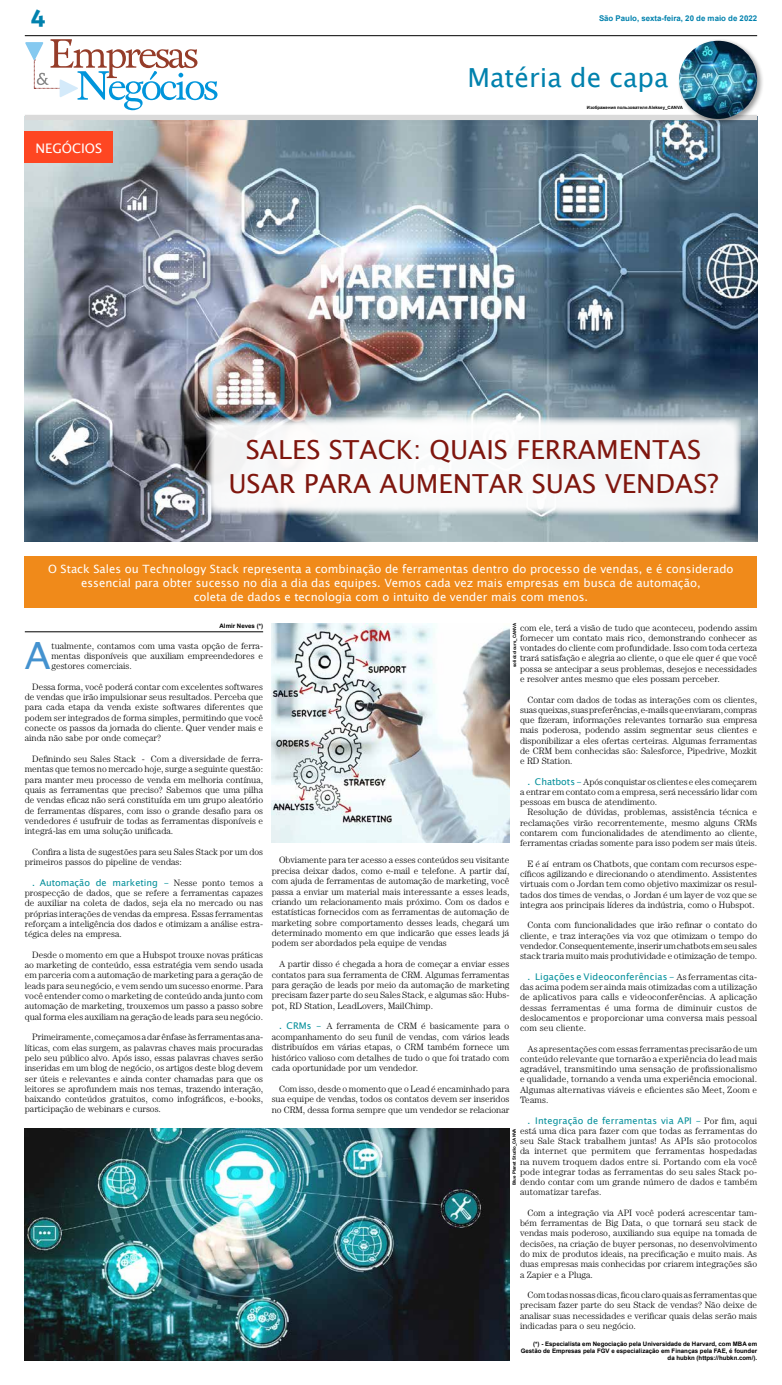
<style>
.page{position:relative;width:782px;height:1385px;background:#fff}
.page>*{position:absolute;margin:0;border:0;box-sizing:border-box;transform-origin:0 0}
.t1{font:37.54px "Lucida Sans Unicode";color:#4492cf}
.t2{font:26.25px "Lucida Sans Unicode";color:#7f160e}
.t3{font:26.25px "Lucida Sans Unicode";color:#0081ad}
.t4{font:700 26.25px "Adelle";color:#0081ad}
.t5{font:13.12px "Lucida Sans Unicode";color:#fff}
.t6{font:11.38px/14px "Lucida Sans Unicode";color:#fff;text-align:center}
.t7{font:300 9.19px/10.2px "Century";color:#000;text-align:justify}
.t8{font:9.19px "Lucida Sans Unicode";letter-spacing:.015em;color:#008e99}
.t9{font:700 7.88px "Arial";color:#0081ad}
.t10{font:700 6.12px/7px "Arial";color:#000;text-align:right}
.t11{font:700 4.38px "Arial";color:#000}
.s1{font-family:"Century";font-weight:300;color:#000}
.s2{font-family:"Lucida Sans Unicode";font-weight:400;color:#008e99}
</style>
<div class="page">
<img style="left:25px;top:120px;width:731px;height:421px">
<div style="left:25px;top:115px;width:731px;height:5px;background:#dadada"></div>
<div style="left:25px;top:556px;width:731px;height:52px;background:#f08a1a"></div>
<hr style="left:25px;top:35px;width:731px;height:1px;background:#000">
<svg style="left:25px;top:39px;width:192px;height:71px"></svg>
<div style="left:25px;top:131px;width:88px;height:32px;background:#fe4622"></div>
<img style="left:25px;top:1128px;width:484px;height:231px">
<hr style="left:25px;top:631px;width:238px;height:1px;background:#000">
<div style="left:676px;top:38px;width:88px;height:88px;background:#000;opacity:.4"></div>
<img style="left:678px;top:41px;width:78px;height:78px;border-radius:39px">
<img style="left:272px;top:623px;width:237px;height:219px">
<svg style="left:206px;top:417px;width:534px;height:98px"></svg>
<h2 class="t4" style="left:31px;top:-2px;width:16px">4</h2>
<p class="t9" style="left:598px;top:12px;width:160px">São Paulo, sexta-feira, 20 de maio de 2022</p>
<h2 class="t3" style="left:467px;top:56px;width:202px">Matéria de capa</h2>
<h3 class="t5" style="left:35px;top:137px;width:68px">negócios</h3>
<p class="t11" style="left:586px;top:105px;width:97px">Изображения пользователя Aleksey_CANVA</p>
<h2 class="t2" style="left:246px;top:428px;width:317px">Sales Stack: Quais ferram</h2>
<h2 class="t2" style="left:618px;top:428px;width:84px">entas</h2>
<h2 class="t2" style="left:228px;top:462px;width:93px">usar para</h2>
<h2 class="t2" style="left:379px;top:462px;width:340px">aum entar suas vendas?</h2>
<p class="t6" style="left:48px;top:561px;width:686px">O Stack Sales ou Technology Stack representa a combinação de ferramentas dentro do processo de vendas, e é considerado essencial para obter sucesso no dia a dia das equipes. Vemos cada vez mais empresas em busca de automação,<br>coleta de dados e tecnologia com o intuito de vender mais com menos.</p>
<p class="t10" style="left:219px;top:622px;width:45px">Almir Neves (*)</p>
<h1 class="t1" style="left:25px;top:626px;width:27px">A</h1>
<p class="t7" style="left:51px;top:640px;width:213px">tualmente, contamos com uma vasta opção de ferra&shy;mentas disponíveis que auxiliam empreendedores e gestores comerciais.</p>
<p class="t7" style="left:25px;top:681px;width:240px;text-indent:7px">Dessa forma, você poderá contar com excelentes softwares de vendas que irão impulsionar seus resultados. Perceba que para cada etapa da venda existe softwares diferentes que podem ser integrados de forma simples, permitindo que você conecte os passos da jornada do cliente. Quer vender mais e ainda não sabe por onde começar?</p>
<p class="t7" style="left:25px;top:753px;width:240px;text-indent:7px">Definindo seu Sales Stack - Com a diversidade de ferra&shy;mentas que temos no mercado hoje, surge a seguinte questão: para manter meu processo de venda em melhoria contínua, quais as ferramentas que preciso? Sabemos que uma pilha de vendas eficaz não será constituída em um grupo aleatório de ferramentas díspares, com isso o grande desafio para os vendedores é usufruir de todas as ferramentas disponíveis e integrá-las em uma solução unificada.</p>
<p class="t7" style="left:25px;top:846px;width:240px;text-indent:7px">Confira a lista de sugestões para seu Sales Stack por um dos primeiros passos do pipeline de vendas:</p>
<p class="t8" style="left:32px;top:875px;width:232px">. Automação de marketing - <span class="s1">Nesse ponto temos a</span></p>
<p class="t7" style="left:25px;top:887px;width:240px">prospecção de dados, que se refere a ferramentas capazes de auxiliar na coleta de dados, seja ela no mercado ou nas próprias interações de vendas da empresa. Essas ferramentas reforçam a inteligência dos dados e otimizam a análise estra&shy;tégica deles na empresa.</p>
<p class="t7" style="left:25px;top:949px;width:240px;text-indent:7px">Desde o momento em que a Hubspot trouxe novas práticas ao marketing de conteúdo, essa estratégia vem sendo usada em parceria com a automação de marketing para a geração de leads para seu negócio, e vem sendo um sucesso enorme. Para você entender como o marketing de conteúdo anda junto com automação de marketing, trouxemos um passo a passo sobre qual forma eles auxiliam na geração de leads para seu negócio.</p>
<p class="t7" style="left:25px;top:1031px;width:240px;text-indent:7px">Primeiramente, começamos a dar ênfase às ferramentas ana&shy;líticas, com elas surgem, as palavras chaves mais procuradas pelo seu público alvo. Após isso, essas palavras chaves serão inseridas em um blog de negócio, os artigos deste blog devem ser úteis e relevantes e ainda conter chamadas para que os leitores se aprofundem mais nos temas, trazendo interação, baixando conteúdos gratuitos, como infográficos, e-books, participação de webinars e cursos.</p>
<p class="t11" style="left:511px;top:666px;width:45px;rotate:-90deg">solidcolours_CANVA</p>
<p class="t7" style="left:520px;top:622px;width:238px">com ele, terá a visão de tudo que aconteceu, podendo assim fornecer um contato mais rico, demonstrando conhecer as vontades do cliente com profundidade. Isso com toda certeza trará satisfação e alegria ao cliente, o que ele quer é que você possa se antecipar a seus problemas, desejos e necessidades e resolver antes mesmo que eles possam perceber.</p>
<p class="t7" style="left:520px;top:694px;width:238px;text-indent:7px">Contar com dados de todas as interações com os clientes, suas queixas, suas preferências, e-mails que enviaram, compras que fizeram, informações relevantes tornarão sua empresa mais poderosa, podendo assim segmentar seus clientes e disponibilizar a eles ofertas certeiras. Algumas ferramentas de CRM bem conhecidas são: Salesforce, Pipedrive, Mozkit e RD Station.</p>
<p class="t7" style="left:520px;top:776px;width:238px;text-indent:7px"><span class="s2">. C hatbots -</span> Após conquistar os clientes e eles começarem a entrar em contato com a empresa, será necessário lidar com pessoas em busca de atendimento.</p>
<p class="t7" style="left:520px;top:807px;width:238px;text-indent:7px">Resolução de dúvidas, problemas, assistência técnica e reclamações virão recorrentemente, mesmo alguns CRMs contarem com funcionalidades de atendimento ao cliente, ferramentas criadas somente para isso podem ser mais úteis.</p>
<p class="t7" style="left:520px;top:858px;width:238px;text-indent:7px">E é aí entram os Chatbots, que contam com recursos espe&shy;cíficos agilizando e direcionando o atendimento. Assistentes virtuais com o Jordan tem como objetivo maximizar os resul&shy;tados dos times de vendas, o Jordan é um layer de voz que se integra aos principais líderes da indústria, como o Hubspot.</p>
<p class="t7" style="left:520px;top:919px;width:238px;text-indent:7px">Conta com funcionalidades que irão refinar o contato do cliente, e traz interações via voz que otimizam o tempo do vendedor. Consequentemente, inserir um chatbots em seu sales stack traria muito mais produtividade e otimização de tempo.</p>
<p class="t8" style="left:527px;top:969px;width:231px">. Ligações e Videoconferências - <span class="s1">As ferramentas cita-</span></p>
<p class="t7" style="left:520px;top:981px;width:238px">das acima podem ser ainda mais otimizadas com a utilização de aplicativos para calls e videoconferências. A aplicação dessas ferramentas é uma forma de diminuir custos de deslocamentos e proporcionar uma conversa mais pessoal com seu cliente.</p>
<p class="t7" style="left:520px;top:1043px;width:238px;text-indent:7px">As apresentações com essas ferramentas precisarão de um conteúdo relevante que tornarão a experiência do lead mais agradável, transmitindo uma sensação de profissionalismo e qualidade, tornando a venda uma experiência emocional.<br>Algumas alternativas viáveis e eficientes são Meet, Zoom e Teams.</p>
<p class="t8" style="left:527px;top:1112px;width:231px">. I ntegração de ferramentas via API - <span class="s1">Por fim, aqui</span></p>
<p class="t7" style="left:520px;top:1125px;width:238px">está uma dica para fazer com que todas as ferramentas do seu Sale Stack trabalhem juntas! As APIs são protocolos da internet que permitem que ferramentas hospedadas na nuvem troquem dados entre si. Portando com ela você pode integrar todas as ferramentas do seu sales Stack po&shy;dendo contar com um grande número de dados e também automatizar tarefas.</p>
<p class="t7" style="left:520px;top:1207px;width:238px;text-indent:7px">Com a integração via API você poderá acrescentar tam&shy;bém ferramentas de Big Data, o que tornará seu stack de vendas mais poderoso, auxiliando sua equipe na tomada de decisões, na criação de buyer personas, no desenvolvimento do mix de produtos ideais, na precificação e muito mais. As duas empresas mais conhecidas por criarem integrações são a Zapier e a Pluga.</p>
<p class="t7" style="left:520px;top:1289px;width:238px;text-indent:7px">Com todas nossas dicas, ficou claro quais as ferramentas que precisam fazer parte do seu Stack de vendas? Não deixe de analisar suas necessidades e verificar quais delas serão mais indicadas para o seu negócio.</p>
<p class="t10" style="left:520px;top:1340px;width:238px">(*) - Especialista em Negociação pela Universidade de Harvard, com MBA em<br>Gestão de Empresas pela FGV e especialização em Finanças pela FAE, é founder da hubkn (https://hubkn.com/).</p>
<p class="t7" style="left:271px;top:854px;width:239px;text-indent:7px">Obviamente para ter acesso a esses conteúdos seu visitante precisa deixar dados, como e-mail e telefone. A partir daí, com ajuda de ferramentas de automação de marketing, você passa a enviar um material mais interessante a esses leads, criando um relacionamento mais próximo. Com os dados e estatísticas fornecidos com as ferramentas de automação de marketing sobre comportamento desses leads, chegará um determinado momento em que indicarão que esses leads já podem ser abordados pela equipe de vendas</p>
<p class="t7" style="left:271px;top:958px;width:239px;text-indent:7px">A partir disso é chegada a hora de começar a enviar esses contatos para sua ferramenta de CRM. Algumas ferramentas para geração de leads por meio da automação de marketing precisam fazer parte do seu Sales Stack, e algumas são: Hubs&shy;pot, RD Station, LeadLovers, MailChimp.</p>
<p class="t7" style="left:271px;top:1020px;width:239px;text-indent:7px"><span class="s2">. C RMs -</span> A ferramenta de CRM é basicamente para o acompanhamento do seu funil de vendas, com vários leads distribuídos em várias etapas, o CRM também fornece um histórico valioso com detalhes de tudo o que foi tratado com cada oportunidade por um vendedor.</p>
<p class="t7" style="left:271px;top:1083px;width:239px;text-indent:7px">Com isso, desde o momento que o Lead é encaminhado para sua equipe de vendas, todos os contatos devem ser inseridos no CRM, dessa forma sempre que um vendedor se relacionar</p>
<p class="t11" style="left:511px;top:1184px;width:58px;rotate:-90deg">Blue Planet Studio_CANVA</p>
</div>
